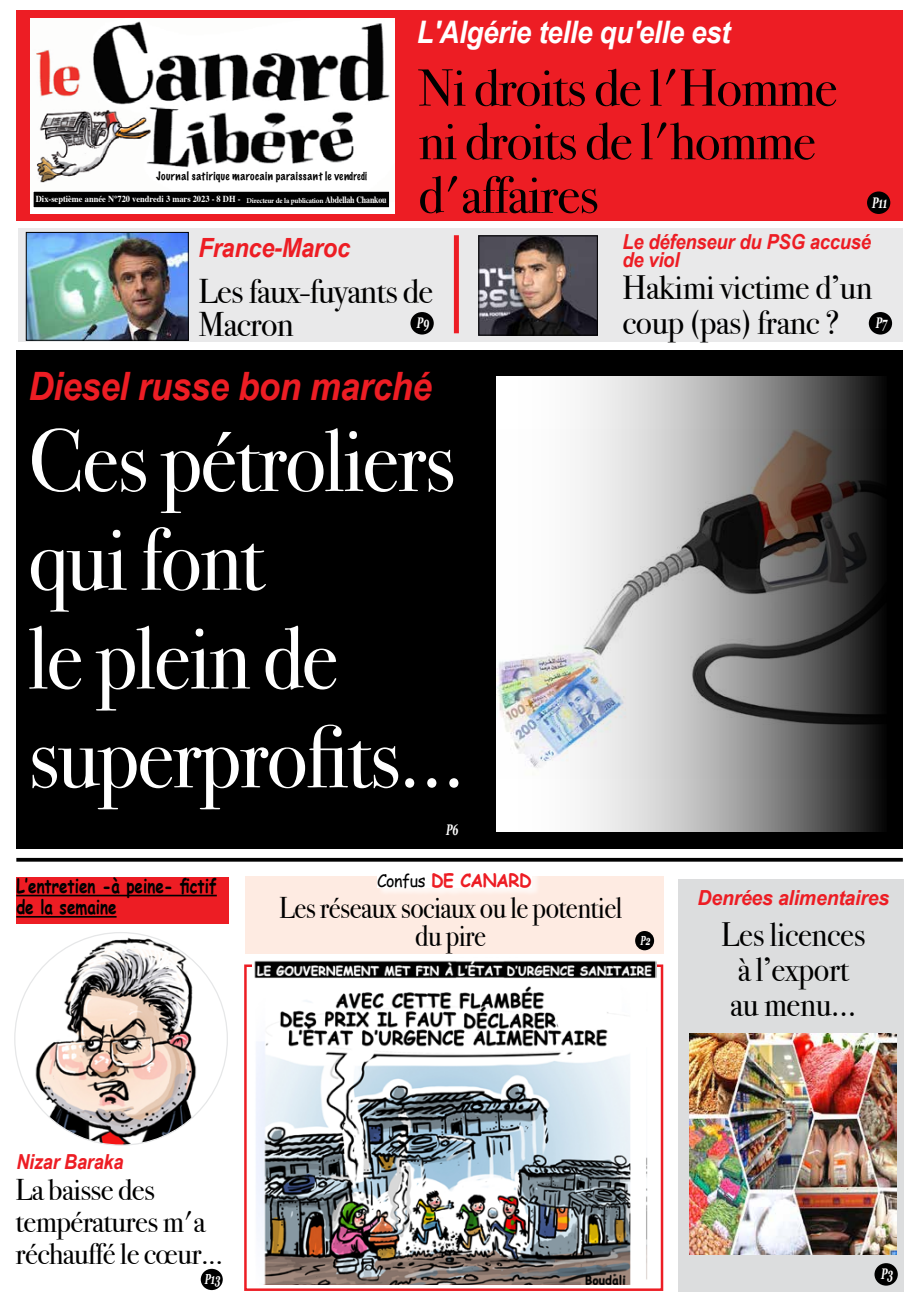
<style>
.page{position:relative;width:922px;height:1312px;background:#fff}
.page>*{position:absolute;margin:0;border:0;box-sizing:border-box;transform-origin:0 0}
.t1{font:88.75px/98.8px "Bodoni Svty Two ITCTT";letter-spacing:-.02em;color:#fff;scale:.96 1}
.t2{font:52.12px/53.5px "Bodoni Svty Two ITCTT";letter-spacing:-.02em;color:#000}
.t3{font:italic 700 39.12px "Arial Narrow";letter-spacing:-.01em;color:#ed1d24;scale:1.09 1}
.t4{font:34.25px/32.6px "Bodoni Svty Two ITCTT";letter-spacing:-.02em;color:#000}
.t5{font:33.75px/35px "Bodoni Svty Two ITCTT";letter-spacing:-.01em;color:#000}
.t6{font:33.75px/35px "Bodoni Svty Two ITCTT";letter-spacing:-.01em;color:#000;scale:.96 1}
.t7{font:italic 700 31px "Arial Narrow";letter-spacing:-.01em;color:#fff;scale:1.09 1}
.t8{font:30px/31.9px "Bodoni Svty Two ITCTT";letter-spacing:-.02em;color:#000}
.t9{font:30px/27.5px "Bodoni Svty Two ITCTT";letter-spacing:-.02em;color:#000;text-align:center;scale:.93 1}
.t10{font:italic 700 26.5px "Arial Narrow";letter-spacing:-.01em;color:#ed1d24;scale:1.09 1}
.t11{font:italic 700 20.75px/18.8px "Arial Narrow";letter-spacing:-.01em;color:#ed1d24;scale:1.09 1}
.t12{font:italic 700 20.75px "Arial Narrow";letter-spacing:-.01em;color:#ed1d24;scale:1.14 1}
.t13{font:italic 700 20.75px "Arial Narrow";letter-spacing:-.01em;color:#ed1d24;scale:1.07 1}
.t14{font:700 19.5px/21.2px "Comic Sans MS";color:#000;scale:.78 1}
.t15{font:700 18.25px "Comic Sans MS";letter-spacing:-.03em;color:#ed1d24;scale:.95 1}
.t16{font:italic 700 15.25px "Georgia";color:#fff;scale:.59 1}
.t17{font:italic 700 14.5px "Georgia";color:#fff;scale:.59 1}
.t18{font:italic 700 13.12px "Georgia";color:#fff;scale:.56 1}
.t19{font:100 10.62px "Marker Felt";letter-spacing:.045em;color:#000}
.t20{font:700 9.12px "Times";color:#fff;scale:.92 1}
.s1{font-family:"Adobe Arabic";font-size:10.25px}
.s2{font-size:9.62px}
.s3{font-weight:400;font-size:17px;color:#000}
</style>
<div class="page">
<div style="left:678px;top:879px;width:225px;height:412px;background:#dcddde"></div>
<div style="left:16px;top:11px;width:885px;height:210px;background:#ed1d24"></div>
<div style="left:16px;top:350px;width:886px;height:499px;background:#000"></div>
<div style="left:201px;top:1268px;width:22px;height:21px;background:#000;border-radius:50%"></div>
<div style="left:16px;top:876px;width:213px;height:47px;background:#ed1d24"></div>
<hr style="left:16px;top:894px;width:201px;height:2px;background:#000">
<hr style="left:16px;top:915px;width:100px;height:2px;background:#000">
<svg style="left:16px;top:857px;width:886px;height:4px;background:#3a3a3a"></svg>
<img style="left:15px;top:932px;width:212px;height:212px;border-radius:106px">
<div style="left:874px;top:1262px;width:23px;height:23px;background:#000;border-radius:50%"></div>
<div style="left:245px;top:876px;width:418px;height:77px;background:#feebe2"></div>
<div style="left:378px;top:869px;width:162px;height:27px;background:#fff;opacity:.65"></div>
<div style="left:377px;top:868px;width:154px;height:19px;background:#fff"></div>
<div style="left:635px;top:930px;width:19px;height:20px;background:#000;border-radius:50%"></div>
<div style="left:18px;top:229px;width:884px;height:113px;background:#e9e9ea"></div>
<div style="left:868px;top:312px;width:23px;height:22px;background:#000;border-radius:50%"></div>
<div style="left:410px;top:312px;width:23px;height:22px;background:#000;border-radius:50%"></div>
<div style="left:866px;top:191px;width:24px;height:23px;background:#000;border-radius:50%"></div>
<div style="left:454px;top:235px;width:5px;height:98px;background:#ed1d24"></div>
<div style="left:244px;top:964px;width:419px;height:326px;border:2px solid #ed1d24"></div>
<div style="left:30px;top:19px;width:365px;height:195px;background:#fff"></div>
<img style="left:36px;top:21px;width:354px;height:181px">
<div style="left:33px;top:191px;width:356px;height:17px;background:#000"></div>
<div style="left:33px;top:191px;width:356px;height:17px;border:1px solid #fff"></div>
<svg style="left:496px;top:376px;width:385px;height:455px;background:#b1b1b1"></svg>
<img style="left:496px;top:429px;width:385px;height:349px">
<img style="left:28px;top:234px;width:158px;height:104px">
<div style="left:26px;top:232px;width:162px;height:108px;border:1px solid #000"></div>
<img style="left:480px;top:238px;width:115px;height:95px">
<div style="left:478px;top:236px;width:119px;height:99px;border:1px solid #000"></div>
<img style="left:253px;top:960px;width:403px;height:323px">
<img style="left:689px;top:1033px;width:207px;height:220px">
<p class="t19" style="left:156px;top:167px;width:212px">Journal satirique marocain paraissant le vendredi</p>
<p class="t20" style="left:36px;top:190px;width:383px">Dix-septième année N°720 vendredi 3 mars 2023 - 8 DH - <span class="s1">Directeur de la publication</span> <span class="s2">Abdellah Chankou</span></p>
<h3 class="t10" style="left:198px;top:227px;width:140px">France-Maroc</h3>
<h3 class="t7" style="left:416px;top:9px;width:289px">L'Algérie telle qu'elle est</h3>
<h2 class="t2" style="left:418px;top:56px;width:420px">Ni droits de l'Homme ni droits de l'homme d'affaires</h2>
<h3 class="t16" style="left:871px;top:191px;width:28px">P11</h3>
<h3 class="t11" style="left:622px;top:231px;width:230px">Le défenseur du PSG accusé de viol</h3>
<h3 class="t5" style="left:622px;top:267px;width:251px">Hakimi victime d’un coup (pas) franc ?</h3>
<h3 class="t4" style="left:198px;top:272px;width:236px">Les faux-fuyants de<br>Macron</h3>
<h3 class="t16" style="left:417px;top:311px;width:22px">P9</h3>
<h3 class="t16" style="left:875px;top:311px;width:21px">P7</h3>
<h3 class="t3" style="left:28px;top:356px;width:371px">Diesel russe bon marché</h3>
<h1 class="t1" style="left:28px;top:402px;width:456px">Ces pétroliers qui font<br>le plein de superprofits…</h1>
<h3 class="t14" style="left:16px;top:874px;width:258px">L’entretien -à peine- fictif de la semaine</h3>
<h3 class="t13" style="left:16px;top:1145px;width:102px">Nizar Baraka</h3>
<h3 class="t8" style="left:16px;top:1170px;width:209px">La baisse des températures m'a réchauffé le cœur...</h3>
<h3 class="t17" style="left:205px;top:1267px;width:28px">P13</h3>
<h3 class="t16" style="left:446px;top:818px;width:22px">P6</h3>
<h3 class="t15" style="left:377px;top:867px;width:164px"><span class="s3">Confus</span> DE CANARD</h3>
<h3 class="t9" style="left:279px;top:891px;width:370px">Les réseaux sociaux ou le potentiel du pire</h3>
<h3 class="t18" style="left:640px;top:930px;width:19px">P2</h3>
<h3 class="t12" style="left:697px;top:881px;width:169px">Denrées alimentaires</h3>
<h3 class="t6" style="left:721px;top:912px;width:152px">Les licences à l’export au menu…</h3>
<h3 class="t16" style="left:880px;top:1262px;width:22px">P3</h3>
</div>
